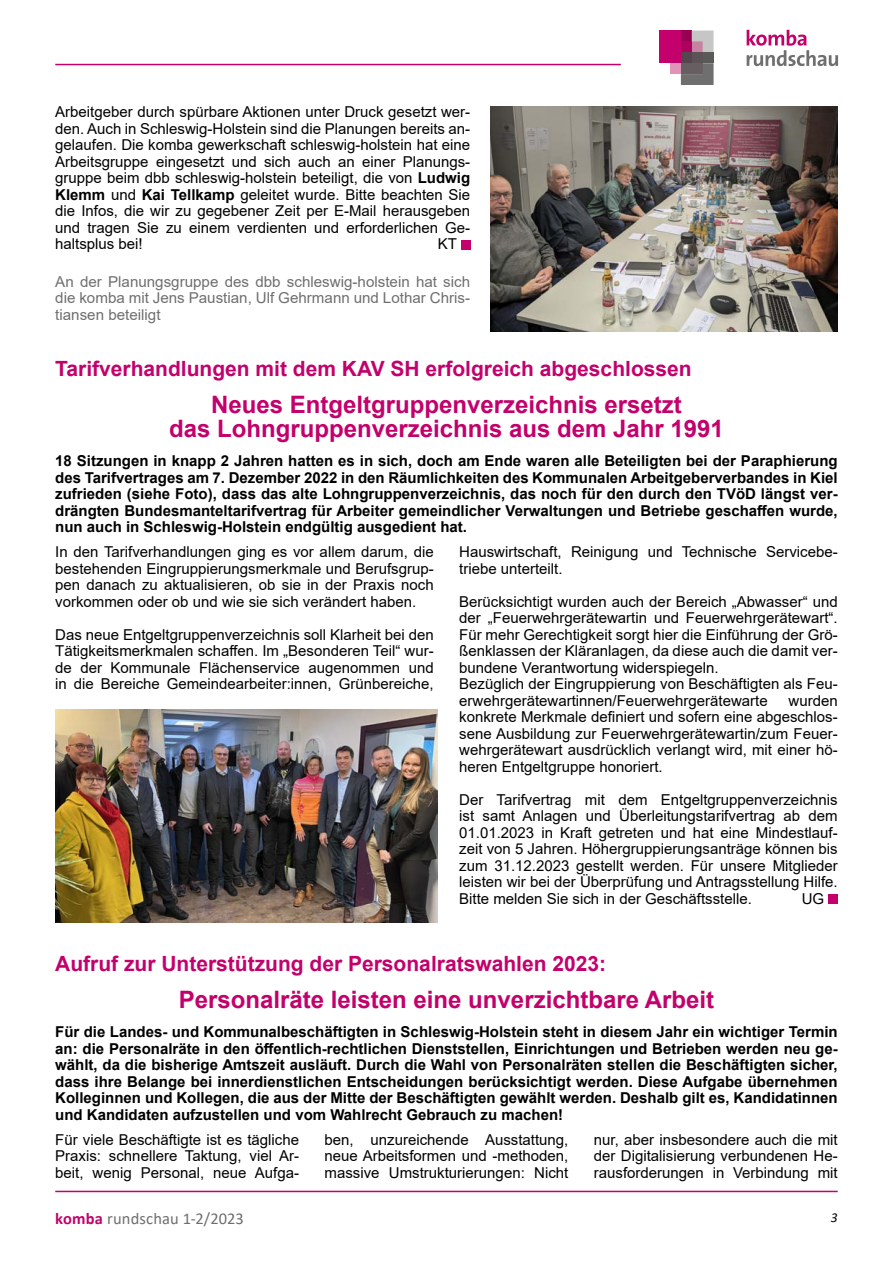
<style>
.page{position:relative;width:893px;height:1263px;background:#fff}
.page>*{position:absolute;margin:0;border:0;box-sizing:border-box;transform-origin:0 0}
.t1{font:700 24px/24px "Arial";color:#c3006b;text-align:center}
.t2{font:700 21px "Arial";color:#c3006b}
.t3{font:16.5px "Calibri";letter-spacing:.01em;color:#706f6f}
.t4{font:15px/16.5px "Arial";color:#000;text-align:justify}
.t5{font:700 15px/16.5px "Arial";color:#000;text-align:justify}
.t6{font:15px/16.5px "Arial";color:#706f6f;text-align:justify}
.t7{font:italic 13.5px "Calibri";color:#000}
.s1{font-weight:700}
.s2{font-weight:700;color:#c3006b}
</style>
<div class="page">
<hr style="left:55px;top:64px;width:566px;height:1px;background:#c3006b">
<hr style="left:55px;top:1191px;width:783px;height:1px;background:#c3006b">
<svg style="left:747px;top:30px;width:91px;height:36px"></svg>
<div style="left:659px;top:31px;width:22px;height:32px;background:#c3006b"></div>
<div style="left:681px;top:31px;width:11px;height:10px;background:#980053"></div>
<div style="left:681px;top:41px;width:11px;height:11px;background:#ae005f"></div>
<div style="left:681px;top:52px;width:11px;height:11px;background:#55454c"></div>
<svg style="left:692px;top:31px;width:22px;height:21px"></svg>
<div style="left:692px;top:52px;width:11px;height:11px;background:#5b5356"></div>
<div style="left:703px;top:52px;width:11px;height:11px;background:#5a5a59"></div>
<svg style="left:681px;top:63px;width:33px;height:22px"></svg>
<div style="left:670px;top:63px;width:11px;height:11px;background:#e094b7"></div>
<div style="left:461px;top:240px;width:9px;height:9px;background:#c3006b"></div>
<img style="left:491px;top:106px;width:347px;height:226px">
<div style="left:828px;top:894px;width:10px;height:10px;background:#c3006b"></div>
<div style="left:55px;top:704px;width:382px;height:219px;background:linear-gradient(to right,#fff,#fff)"></div>
<img style="left:55px;top:710px;width:382px;height:213px">
<p class="t4" style="left:55px;top:104px;width:416px">Arbeitgeber durch spürbare Aktionen unter Druck gesetzt wer&shy;den. Auch in Schleswig-Holstein sind die Planungen bereits an&shy;gelaufen. Die komba gewerkschaft schleswig-holstein hat eine Arbeitsgruppe eingesetzt und sich auch an einer Planungs&shy;gruppe beim dbb schleswig-holstein beteiligt, die von <span class="s1">Ludwig Klemm</span> und <span class="s1">Kai Tellkamp</span> geleitet wurde. Bitte beachten Sie die Infos, die wir zu gegebener Zeit per E-Mail herausgeben und tragen Sie zu einem verdienten und erforderlichen Ge&shy;haltsplus bei!</p>
<p class="t4" style="left:438px;top:236px;width:21px">KT</p>
<p class="t6" style="left:55px;top:273px;width:416px">An der Planungsgruppe des dbb schleswig-holstein hat sich die komba mit Jens Paustian, Ulf Gehrmann und Lothar Chris&shy;tiansen beteiligt</p>
<h2 class="t2" style="left:55px;top:354px;width:638px">Tarifverhandlungen mit dem KAV SH erfolgreich abgeschlossen</h2>
<h1 class="t1" style="left:169px;top:393px;width:556px">Neues Entgeltgruppenverzeichnis ersetzt<br>das Lohngruppenverzeichnis aus dem Jahr 1991</h1>
<p class="t5" style="left:55px;top:453px;width:784px">18 Sitzungen in knapp 2 Jahren hatten es in sich, doch am Ende waren alle Beteiligten bei der Paraphierung des Tarifvertrages am 7. Dezember 2022 in den Räumlichkeiten des Kommunalen Arbeitgeberverbandes in Kiel zufrieden (siehe Foto), dass das alte Lohngruppenverzeichnis, das noch für den durch den TVöD längst ver&shy;drängten Bundesmanteltarifvertrag für Arbeiter gemeindlicher Verwaltungen und Betriebe geschaffen wurde, nun auch in Schleswig-Holstein endgültig ausgedient hat.</p>
<p class="t4" style="left:55px;top:544px;width:380px">In den Tarifverhandlungen ging es vor allem darum, die bestehenden Eingruppierungsmerkmale und Berufsgrup&shy;pen danach zu aktualisieren, ob sie in der Praxis noch vorkommen oder ob und wie sie sich verändert haben.</p>
<p class="t4" style="left:55px;top:626px;width:380px">Das neue Entgeltgruppenverzeichnis soll Klarheit bei den Tätigkeitsmerkmalen schaffen. Im „Besonderen Teil“ wur&shy;de der Kommunale Flächenservice augenommen und in die Bereiche Gemeindearbeiter:innen, Grünbereiche,</p>
<p class="t4" style="left:459px;top:544px;width:380px">Hauswirtschaft, Reinigung und Technische Servicebe&shy;triebe unterteilt.</p>
<p class="t4" style="left:459px;top:593px;width:380px;text-align:left">Berücksichtigt wurden auch der Bereich „Abwasser“ und der „Feuerwehrgerätewartin und Feuerwehrgerätewart“.<br>Für mehr Gerechtigkeit sorgt hier die Einführung der Grö&shy;ßenklassen der Kläranlagen, da diese auch die damit ver&shy;bundene Verantwortung widerspiegeln.<br>Bezüglich der Eingruppierung von Beschäftigten als Feu&shy;erwehrgerätewartinnen/Feuerwehrgerätewarte</p>
<p class="t4" style="left:459px;top:692px;width:380px;text-indent:329px">wurden konkrete Merkmale definiert und sofern eine abgeschlos&shy;sene Ausbildung zur Feuerwehrgerätewartin/zum Feuer&shy;wehrgerätewart ausdrücklich verlangt wird, mit einer hö&shy;heren Entgeltgruppe honoriert.</p>
<p class="t4" style="left:459px;top:791px;width:380px">Der Tarifvertrag mit dem Entgeltgruppenverzeichnis ist samt Anlagen und Überleitungstarifvertrag ab dem 01.01.2023 in Kraft getreten und hat eine Mindestlauf&shy;zeit von 5 Jahren. Höhergruppierungsanträge können bis zum 31.12.2023 gestellt werden. Für unsere Mitglieder leisten wir bei der Überprüfung und Antragsstellung Hilfe.<br>Bitte melden Sie sich in der Geschäftsstelle.</p>
<p class="t4" style="left:802px;top:890px;width:24px">UG</p>
<h2 class="t2" style="left:55px;top:949px;width:552px">Aufruf zur Unterstützung der Personalratswahlen 2023:</h2>
<h1 class="t1" style="left:179px;top:988px;width:537px">Personalräte leisten eine unverzichtbare Arbeit</h1>
<p class="t5" style="left:55px;top:1024px;width:784px">Für die Landes- und Kommunalbeschäftigten in Schleswig-Holstein steht in diesem Jahr ein wichtiger Termin an: die Personalräte in den öffentlich-rechtlichen Dienststellen, Einrichtungen und Betrieben werden neu ge&shy;wählt, da die bisherige Amtszeit ausläuft. Durch die Wahl von Personalräten stellen die Beschäftigten sicher, dass ihre Belange bei innerdienstlichen Entscheidungen berücksichtigt werden. Diese Aufgabe übernehmen Kolleginnen und Kollegen, die aus der Mitte der Beschäftigten gewählt werden. Deshalb gilt es, Kandidatinnen und Kandidaten aufzustellen und vom Wahlrecht Gebrauch zu machen!</p>
<p class="t4" style="left:55px;top:1131px;width:245px">Für viele Beschäftigte ist es tägliche Praxis: schnellere Taktung, viel Ar&shy;beit, wenig Personal, neue Aufga-</p>
<p class="t4" style="left:325px;top:1131px;width:245px">ben, unzureichende Ausstattung, neue Arbeitsformen und -methoden, massive Umstrukturierungen: Nicht</p>
<p class="t4" style="left:594px;top:1131px;width:245px">nur, aber insbesondere auch die mit der Digitalisierung verbundenen He&shy;rausforderungen in Verbindung mit</p>
<p class="t3" style="left:55px;top:1207px;width:190px"><span class="s2">komba</span> rundschau 1-2/2023</p>
<p class="t7" style="left:831px;top:1208px;width:8px">3</p>
</div>
